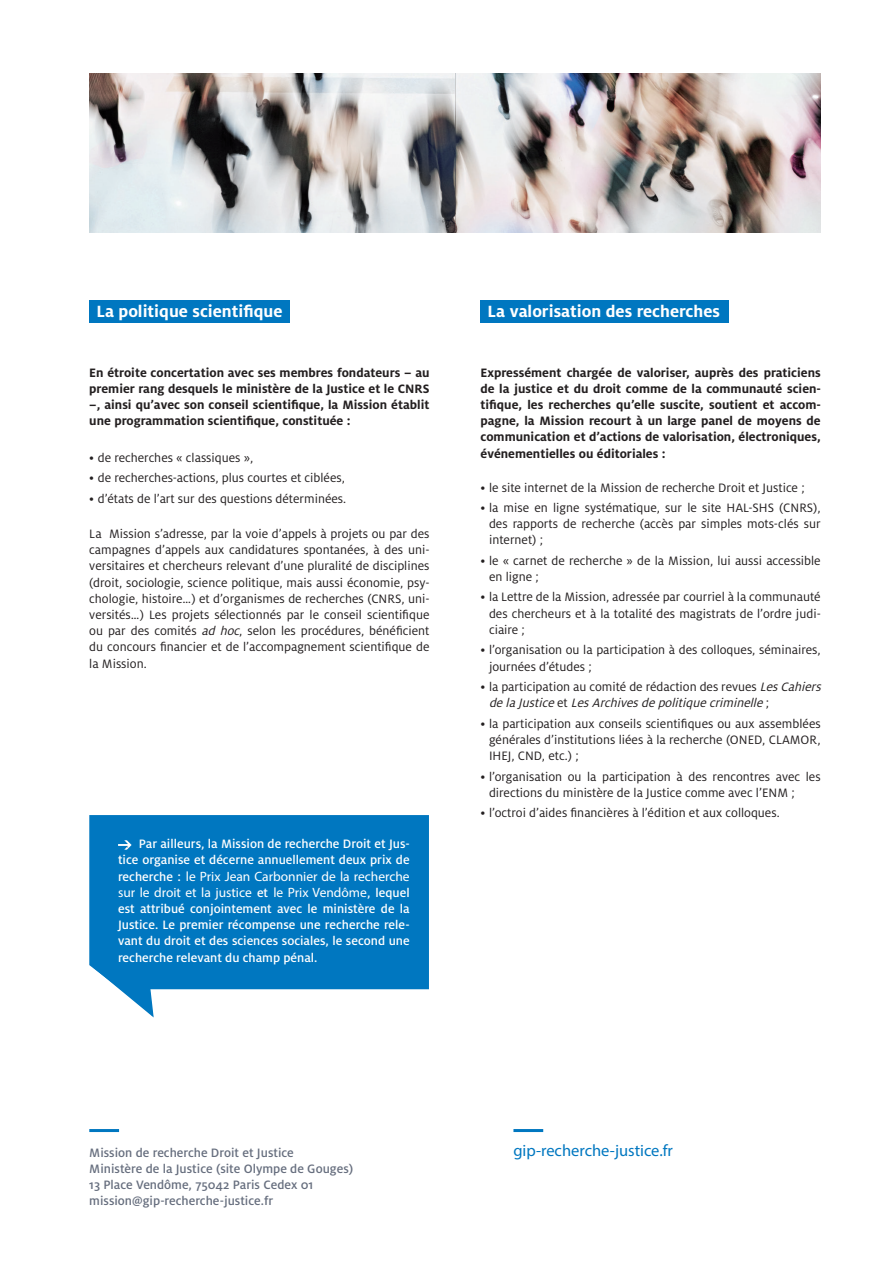
<style>
.page{position:relative;width:893px;height:1263px;background:#fff}
.page>*{position:absolute;margin:0;border:0;box-sizing:border-box;transform-origin:0 0}
.t1{font:700 18px "Milo";color:#fff}
.t2{font:16.5px "Myriad Pro";color:#0077c0}
.t3{font:13.5px/16.2px "Milo";color:#231f20;text-align:justify}
.t4{font:700 13.5px/16.2px "Milo";color:#231f20;text-align:justify}
.t5{font:500 13.5px/16.2px "Milo OT";color:#fff;text-align:justify}
.t6{font:500 13.5px "Milo OT";color:#666e7e}
.t7{font:italic 13.5px/16.2px "Milo";color:#231f20}
.s1{font-style:italic}
.s2{font-family:"Myriad Pro";font-weight:400}
.s3{font-style:normal}
</style>
<div class="page">
<div style="left:89px;top:300px;width:201px;height:23px;background:#0077c0"></div>
<div style="left:480px;top:300px;width:249px;height:23px;background:#0077c0"></div>
<img style="left:89px;top:73px;width:732px;height:160px">
<svg style="left:121px;top:991px;width:33px;height:27px"></svg>
<div style="left:89px;top:815px;width:340px;height:176px;background:#0077c0"></div>
<hr style="left:89px;top:1129px;width:30px;height:3px;background:#0077c0">
<hr style="left:513px;top:1129px;width:30px;height:3px;background:#0077c0">
<svg style="left:118px;top:840px;width:14px;height:10px"></svg>
<p class="t1" style="left:96px;top:301px;width:188px">La politique scientifique</p>
<p class="t1" style="left:488px;top:301px;width:234px">La valorisation des recherches</p>
<p class="t4" style="left:89px;top:364px;width:342px">En étroite concertation avec ses membres fondateurs – au premier rang desquels le ministère de la Justice et le CNRS –, ainsi qu’avec son conseil scientifique, la Mission établit une programmation scientifique, constituée :</p>
<p class="t3" style="left:89px;top:449px;width:166px">• de recherches « classiques »,</p>
<p class="t3" style="left:89px;top:470px;width:257px">• de recherches-actions, plus courtes et ciblées,</p>
<p class="t3" style="left:89px;top:490px;width:258px">• d’états de l’art sur des questions déterminées.</p>
<p class="t3" style="left:89px;top:525px;width:342px">La Mission s’adresse, par la voie d’appels à projets ou par des campagnes d’appels aux candidatures spontanées, à des uni&shy;versitaires et chercheurs relevant d’une pluralité de disciplines (droit, sociologie, science politique, mais aussi économie, psy&shy;chologie, histoire…) et d’organismes de recherches (CNRS, uni&shy;versités…) Les projets sélectionnés par le conseil scientifique ou par des comités <span class="s1">adhoc</span>, selon les procédures, bénéficient du concours financier et de l’accompagnement scientifique de la Mission.</p>
<p class="t5" style="left:118px;top:836px;width:293px;text-indent:21px">Par ailleurs, la Mission de recherche Droit et Jus&shy;tice organise et décerne annuellement deux prix de recherche : <span class="s2">le Prix Jean Carbonnier de la recherche sur le droit et la justice</span> et <span class="s2">le Prix Vendôme</span>, lequel est attribué conjointement avec le ministère de la Justice. Le premier récompense une recherche rele&shy;vant du droit et des sciences sociales, le second une recherche relevant du champ pénal.</p>
<p class="t4" style="left:480px;top:364px;width:342px">Expressément chargée de valoriser, auprès des praticiens de la justice et du droit comme de la communauté scien&shy;tifique, les recherches qu’elle suscite, soutient et accom&shy;pagne, la Mission recourt à un large panel de moyens de communication et d’actions de valorisation, électroniques, événementielles ou éditoriales :</p>
<p class="t3" style="left:480px;top:479px;width:326px">• le site internet de la Mission de recherche Droit et Justice ;</p>
<p class="t3" style="left:489px;top:499px;width:333px;text-indent:-9px">• la mise en ligne systématique, sur le site HAL-SHS (CNRS), des rapports de recherche (accès par simples mots-clés sur internet) ;</p>
<p class="t3" style="left:489px;top:552px;width:333px;text-indent:-9px">• le « carnet de recherche » de la Mission, lui aussi accessible en ligne ;</p>
<p class="t3" style="left:489px;top:589px;width:333px;text-indent:-9px">• la Lettre de la Mission, adressée par courriel à la communauté des chercheurs et à la totalité des magistrats de l’ordre judi&shy;ciaire ;</p>
<p class="t3" style="left:489px;top:642px;width:333px;text-indent:-9px">• l’organisation ou la participation à des colloques, séminaires, journées d’études ;</p>
<p class="t7" style="left:489px;top:678px;width:337px;text-indent:-9px"><span class="s3">• la participation au comité de rédaction des revues</span> LesCahiers de la J ustice <span class="s3">e t</span> Les Archives de politique criminelle <span class="s3">;</span></p>
<p class="t3" style="left:489px;top:715px;width:333px;text-indent:-9px">• la participation aux conseils scientifiques ou aux assemblées générales d’institutions liées à la recherche (ONED, CLAMOR, IHEJ, CND, etc.) ;</p>
<p class="t3" style="left:489px;top:768px;width:333px;text-indent:-9px">• l’organisation ou la participation à des rencontres avec les directions du ministère de la Justice comme avec l’ENM ;</p>
<p class="t3" style="left:480px;top:805px;width:301px">• l’octroi d’aides financières à l’édition et aux colloques.</p>
<p class="t6" style="left:89px;top:1145px;width:206px">Mission de recherche Droit et Justice</p>
<p class="t6" style="left:89px;top:1161px;width:265px">Ministère de la Justice (site Olympe de Gouges)</p>
<p class="t6" style="left:89px;top:1177px;width:226px">13 Place Vendôme, 75042 Paris Cedex 01</p>
<p class="t6" style="left:89px;top:1193px;width:185px">mission@gip-recherche-justice.fr</p>
<p class="t2" style="left:513px;top:1141px;width:161px">gip-recherche-justice.fr</p>
</div>
